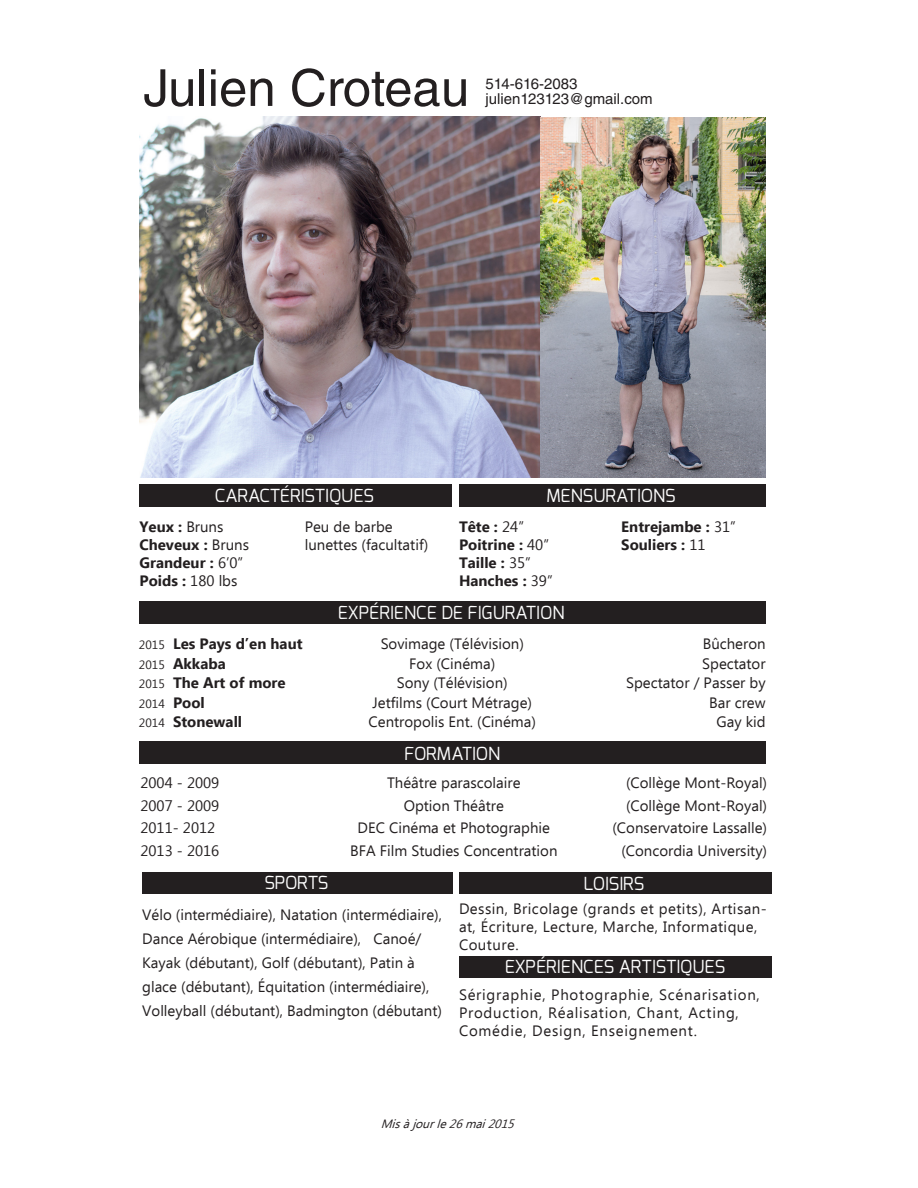
<style>
.page{position:relative;width:918px;height:1188px;background:#fff}
.page>*{position:absolute;margin:0;border:0;box-sizing:border-box;transform-origin:0 0}
.t1{font:51px "Helvetica LT Std";color:#231f20}
.t2{font:18px "Exo";color:#fff}
.t3{font:15px/24px "Ebrima";color:#231f20}
.t4{font:700 15px "Ebrima";color:#231f20}
.t5{font:15px/18px "Ebrima";letter-spacing:.05em;color:#231f20}
.t6{font:15px/18px "Ebrima";letter-spacing:.03em;color:#231f20}
.t7{font:15px "Helvetica LT Std";color:#231f20}
.t8{font:italic 12px "Ebrima";color:#231f20}
.t9{font:12px "Ebrima";color:#231f20}
.s1{font-weight:400}
.s2{font-weight:400;font-size:12px}
.s3{font-weight:700;font-size:15px}
</style>
<div class="page">
<div style="left:139px;top:485px;width:313px;height:22px;background:#231f20"></div>
<div style="left:459px;top:956px;width:313px;height:22px;background:#231f20"></div>
<div style="left:459px;top:872px;width:313px;height:21px;background:#231f20"></div>
<div style="left:142px;top:872px;width:311px;height:21px;background:#231f20"></div>
<div style="left:139px;top:742px;width:627px;height:22px;background:#231f20"></div>
<div style="left:139px;top:601px;width:627px;height:23px;background:#231f20"></div>
<div style="left:459px;top:485px;width:307px;height:22px;background:#231f20"></div>
<img style="left:139px;top:117px;width:627px;height:361px">
<p class="t1" style="left:144px;top:58px;width:327px">Julien Croteau</p>
<p class="t7" style="left:485px;top:75px;width:94px">514-616-2083</p>
<p class="t7" style="left:485px;top:90px;width:169px">julien123123@gmail.com</p>
<p class="t2" style="left:215px;top:484px;width:161px">CARACTÉRISTIQUES</p>
<p class="t2" style="left:546px;top:484px;width:131px">MENSURATIONS</p>
<p class="t4" style="left:139px;top:516px;width:86px">Yeux : <span class="s1">Bruns</span></p>
<p class="t4" style="left:139px;top:534px;width:111px">Cheveux : <span class="s1">Bruns</span></p>
<p class="t4" style="left:139px;top:552px;width:105px">Grandeur : <span class="s1">6’0”</span></p>
<p class="t4" style="left:139px;top:570px;width:100px">Poids : <span class="s1">180 lbs</span></p>
<p class="t3" style="left:305px;top:516px;width:89px">Peu de barbe</p>
<p class="t3" style="left:305px;top:534px;width:125px">lunettes (facultatif)</p>
<p class="t4" style="left:459px;top:516px;width:67px">Tête : <span class="s1">24”</span></p>
<p class="t4" style="left:459px;top:534px;width:92px">Poitrine : <span class="s1">40”</span></p>
<p class="t4" style="left:459px;top:552px;width:73px">Taille : <span class="s1">35”</span></p>
<p class="t4" style="left:459px;top:570px;width:95px">Hanches : <span class="s1">39”</span></p>
<p class="t4" style="left:621px;top:516px;width:116px">Entrejambe : <span class="s1">31”</span></p>
<p class="t4" style="left:621px;top:534px;width:86px">Souliers : <span class="s1">11</span></p>
<p class="t4" style="left:139px;top:633px;width:165px"><span class="s2">2015</span> Les Pays d’en haut</p>
<p class="t4" style="left:139px;top:652px;width:88px"><span class="s2">2015</span> Akkaba</p>
<p class="t4" style="left:139px;top:672px;width:148px"><span class="s2">2015</span> The Art of more</p>
<p class="t9" style="left:139px;top:695px;width:67px">2014 <span class="s3">Pool</span></p>
<p class="t4" style="left:139px;top:711px;width:105px"><span class="s2">2014</span> Stonewall</p>
<p class="t3" style="left:140px;top:772px;width:80px">2004 - 2009</p>
<p class="t3" style="left:140px;top:794px;width:80px">2007 - 2009</p>
<p class="t3" style="left:140px;top:817px;width:76px">2011- 2012</p>
<p class="t3" style="left:140px;top:839px;width:80px">2013 - 2016</p>
<p class="t2" style="left:338px;top:601px;width:228px">EXPÉRIENCE DE FIGURATION</p>
<p class="t3" style="left:381px;top:633px;width:145px">Sovimage (Télévision)</p>
<p class="t3" style="left:409px;top:652px;width:87px">Fox (Cinéma)</p>
<p class="t3" style="left:397px;top:672px;width:112px">Sony (Télévision)</p>
<p class="t3" style="left:373px;top:691px;width:161px">Jetfilms (Court Métrage)</p>
<p class="t3" style="left:369px;top:711px;width:169px">Centropolis Ent. (Cinéma)</p>
<p class="t2" style="left:404px;top:742px;width:98px">FORMATION</p>
<p class="t3" style="left:387px;top:772px;width:135px">Théâtre parascolaire</p>
<p class="t3" style="left:404px;top:794px;width:102px">Option Théâtre</p>
<p class="t3" style="left:358px;top:817px;width:194px">DEC Cinéma et Photographie</p>
<p class="t3" style="left:350px;top:839px;width:209px">BFA Film Studies Concentration</p>
<p class="t3" style="left:703px;top:633px;width:64px">Bûcheron</p>
<p class="t3" style="left:702px;top:652px;width:65px">Spectator</p>
<p class="t3" style="left:626px;top:672px;width:141px">Spectator / Passer by</p>
<p class="t3" style="left:709px;top:691px;width:58px">Bar crew</p>
<p class="t3" style="left:716px;top:711px;width:51px">Gay kid</p>
<p class="t3" style="left:626px;top:772px;width:143px">(Collège Mont-Royal)</p>
<p class="t3" style="left:626px;top:794px;width:143px">(Collège Mont-Royal)</p>
<p class="t3" style="left:612px;top:817px;width:156px">(Conservatoire Lassalle)</p>
<p class="t3" style="left:621px;top:839px;width:147px">(Concordia University)</p>
<p class="t2" style="left:264px;top:871px;width:65px">SPORTS</p>
<p class="t2" style="left:583px;top:872px;width:63px">LOISIRS</p>
<p class="t3" style="left:142px;top:904px;width:301px">Vélo (intermédiaire), Natation (intermédiaire), Dance Aérobique (intermédiaire), Canoé/ Kayak (débutant), Golf (débutant), Patin à glace (débutant), Équitation (intermédiaire), Volleyball (débutant), Badmington (débutant)</p>
<p class="t6" style="left:459px;top:901px;width:309px">Dessin, Bricolage (grands et petits), Artisan&shy;at, Écriture, Lecture, Marche, Informatique,<br>Couture.</p>
<p class="t5" style="left:459px;top:987px;width:302px">Sérigraphie, Photographie, Scénarisation,<br>Production, Réalisation, Chant, Acting,<br>Comédie, Design, Enseignement.</p>
<p class="t2" style="left:505px;top:955px;width:222px">EXPÉRIENCES ARTISTIQUES</p>
<p class="t8" style="left:381px;top:1116px;width:140px">Misàjourle26mai2015</p>
</div>
